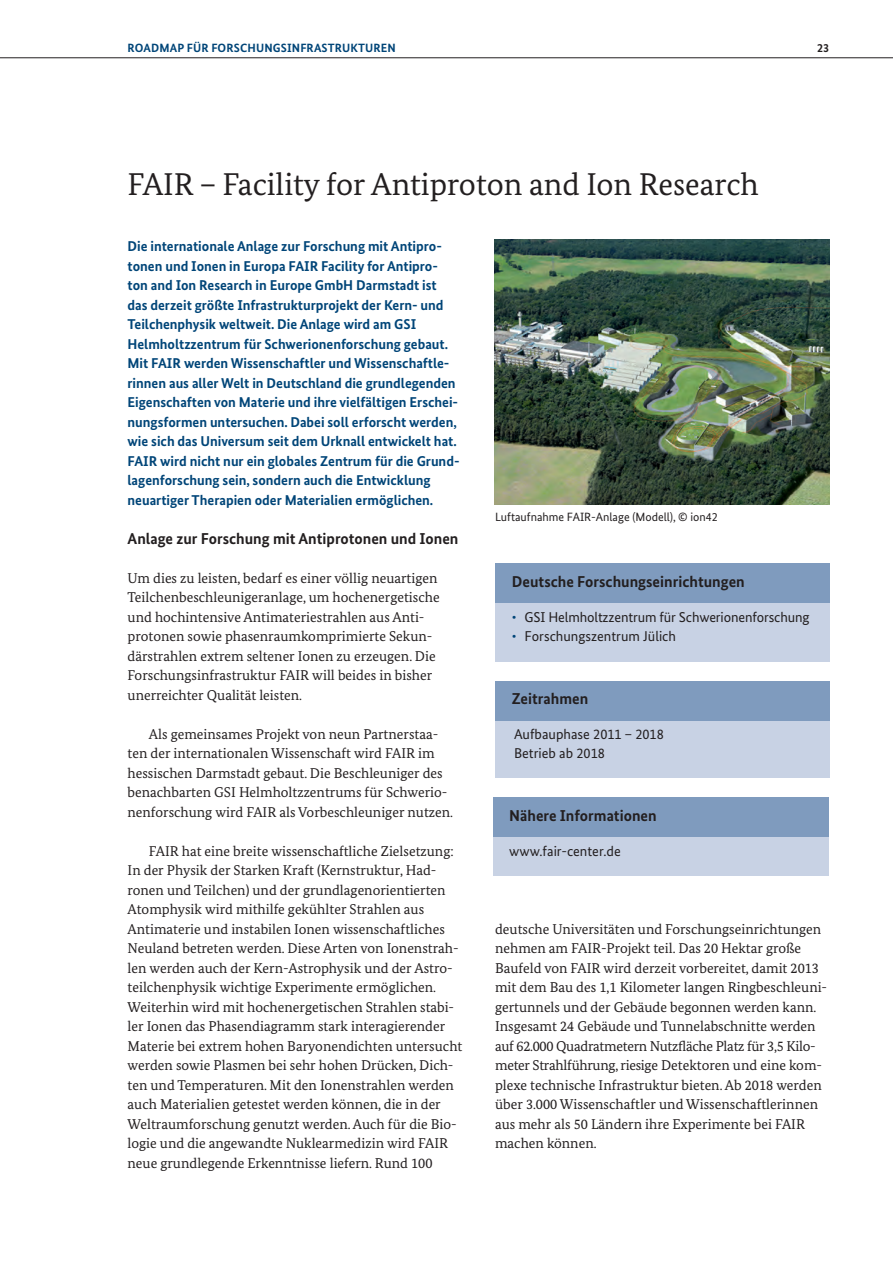
<style>
.page{position:relative;width:893px;height:1263px;background:#fff}
.page>*{position:absolute;margin:0;border:0;box-sizing:border-box;transform-origin:0 0}
.t1{font:31.5px "Bundes Serif";color:#231f20}
.t2{font:700 15.75px "Bundes Sans";color:#231f20}
.t3{font:14.25px/19.5px "Bundes Serif";color:#231f20}
.t4{font:700 14.25px/19.5px "Bundes Sans";color:#004578}
.t5{font:14.25px/19.5px "Bundes Sans";color:#231f20}
.t6{font:12px "Bundes Sans";color:#231f20}
.t7{font:700 12px "Bundes Sans";letter-spacing:.01em;color:#004578}
.t8{font:700 12px "Bundes Sans";color:#231f20}
.s1{color:#004578}
</style>
<div class="page">
<hr style="left:0;top:57px;width:893px;height:1px;background:#231f20">
<div style="left:495px;top:720px;width:335px;height:58px;background:#c8d2e4"></div>
<div style="left:495px;top:681px;width:335px;height:39px;background:#7f9bbe"></div>
<div style="left:495px;top:603px;width:335px;height:59px;background:#c8d2e4"></div>
<div style="left:495px;top:563px;width:335px;height:40px;background:#7f9bbe"></div>
<img style="left:494px;top:239px;width:335px;height:266px">
<div style="left:494px;top:836px;width:335px;height:39px;background:#c8d2e4"></div>
<div style="left:494px;top:797px;width:335px;height:39px;background:#7f9bbe"></div>
<p class="t7" style="left:128px;top:40px;width:270px">ROADMAP FÜR FORSCHUNGSINFRASTRUKTUREN</p>
<p class="t8" style="left:817px;top:41px;width:13px">23</p>
<h1 class="t1" style="left:127px;top:164px;width:633px">FAIR – Facility for Antiproton and Ion Research</h1>
<p class="t4" style="left:128px;top:236px;width:334px">Die internationale Anlage zur Forschung mit Antipro&shy;tonen und Ionen in Europa FAIR Facility for Antipro&shy;ton and Ion Research in Europe GmbH Darmstadt ist das derzeit größte Infrastrukturprojekt der Kern- und Teilchenphysik weltweit. Die Anlage wird am GSI Helmholtzzentrum für Schwerionenforschung gebaut.<br>Mit FAIR werden Wissenschaftler und Wissenschaftle&shy;rinnen aus aller Welt in Deutschland die grundlegenden Eigenschaften von Materie und ihre vielfältigen Erschei&shy;nungsformen untersuchen. Dabei soll erforscht werden, wie sich das Universum seit dem Urknall entwickelt hat.<br>FAIR wird nicht nur ein globales Zentrum für die Grund&shy;lagenforschung sein, sondern auch die Entwicklung neuartiger Therapien oder Materialien ermöglichen.</p>
<p class="t2" style="left:128px;top:529px;width:332px">Anlage zur Forschung mit Antiprotonen und Ionen</p>
<p class="t3" style="left:128px;top:568px;width:314px">Um dies zu leisten, bedarf es einer völlig neuartigen Teilchenbeschleunigeranlage, um hochenergetische und hochintensive Antimateriestrahlen aus Anti&shy;protonen sowie phasenraumkomprimierte Sekun&shy;därstrahlen extrem seltener Ionen zu erzeugen. Die Forschungsinfrastruktur FAIR will beides in bisher unerreichter Qualität leisten.</p>
<p class="t3" style="left:128px;top:724px;width:327px;text-indent:21px">Als gemeinsames Projekt von neun Partnerstaa&shy;ten der internationalen Wissenschaft wird FAIR im hessischen Darmstadt gebaut. Die Beschleuniger des benachbarten GSI Helmholtzzentrums für Schwerio&shy;nenforschung wird FAIR als Vorbeschleuniger nutzen.</p>
<p class="t3" style="left:128px;top:841px;width:336px;text-indent:21px">FAIR hat eine breite wissenschaftliche Zielsetzung:<br>In der Physik der Starken Kraft (Kernstruktur, Had&shy;ronen und Teilchen) und der grundlagenorientierten Atomphysik wird mithilfe gekühlter Strahlen aus Antimaterie und instabilen Ionen wissenschaftliches Neuland betreten werden. Diese Arten von Ionenstrah&shy;len werden auch der Kern-Astrophysik und der Astro&shy;teilchenphysik wichtige Experimente ermöglichen.<br>Weiterhin wird mit hochenergetischen Strahlen stabi&shy;ler Ionen das Phasendiagramm stark interagierender Materie bei extrem hohen Baryonendichten untersucht werden sowie Plasmen bei sehr hohen Drücken, Dich&shy;ten und Temperaturen. Mit den Ionenstrahlen werden auch Materialien getestet werden können, die in der Weltraumforschung genutzt werden. Auch für die Bio&shy;logie und die angewandte Nuklearmedizin wird FAIR neue grundlegende Erkenntnisse liefern. Rund 100</p>
<p class="t6" style="left:495px;top:510px;width:224px">Luftaufnahme FAIR-Anlage (Modell), © ion42</p>
<p class="t2" style="left:512px;top:572px;width:234px">Deutsche Forschungseinrichtungen</p>
<p class="t5" style="left:512px;top:607px;width:299px"><span class="s1">•</span> GSI Helmholtzzentrum für Schwerionenforschung</p>
<p class="t5" style="left:512px;top:626px;width:166px"><span class="s1">•</span> Forschungszentrum Jülich</p>
<p class="t2" style="left:512px;top:689px;width:78px">Zeitrahmen</p>
<p class="t5" style="left:514px;top:724px;width:151px">Aufbauphase 2011 – 2018<br>Betrieb ab 2018</p>
<p class="t2" style="left:509px;top:806px;width:149px">Nähere Informationen</p>
<p class="t5" style="left:509px;top:841px;width:113px">www.fair-center.de</p>
<p class="t3" style="left:495px;top:919px;width:334px">deutsche Universitäten und Forschungseinrichtungen nehmen am FAIR-Projekt teil. Das 20 Hektar große Baufeld von FAIR wird derzeit vorbereitet, damit 2013 mit dem Bau des 1,1 Kilometer langen Ringbeschleuni&shy;gertunnels und der Gebäude begonnen werden kann.<br>Insgesamt 24 Gebäude und Tunnelabschnitte werden auf 62.000 Quadratmetern Nutzfläche Platz für 3,5 Kilo&shy;meter Strahlführung, riesige Detektoren und eine kom&shy;plexe technische Infrastruktur bieten. Ab 2018 werden über 3.000 Wissenschaftler und Wissenschaftlerinnen aus mehr als 50 Ländern ihre Experimente bei FAIR machen können.</p>
</div>
